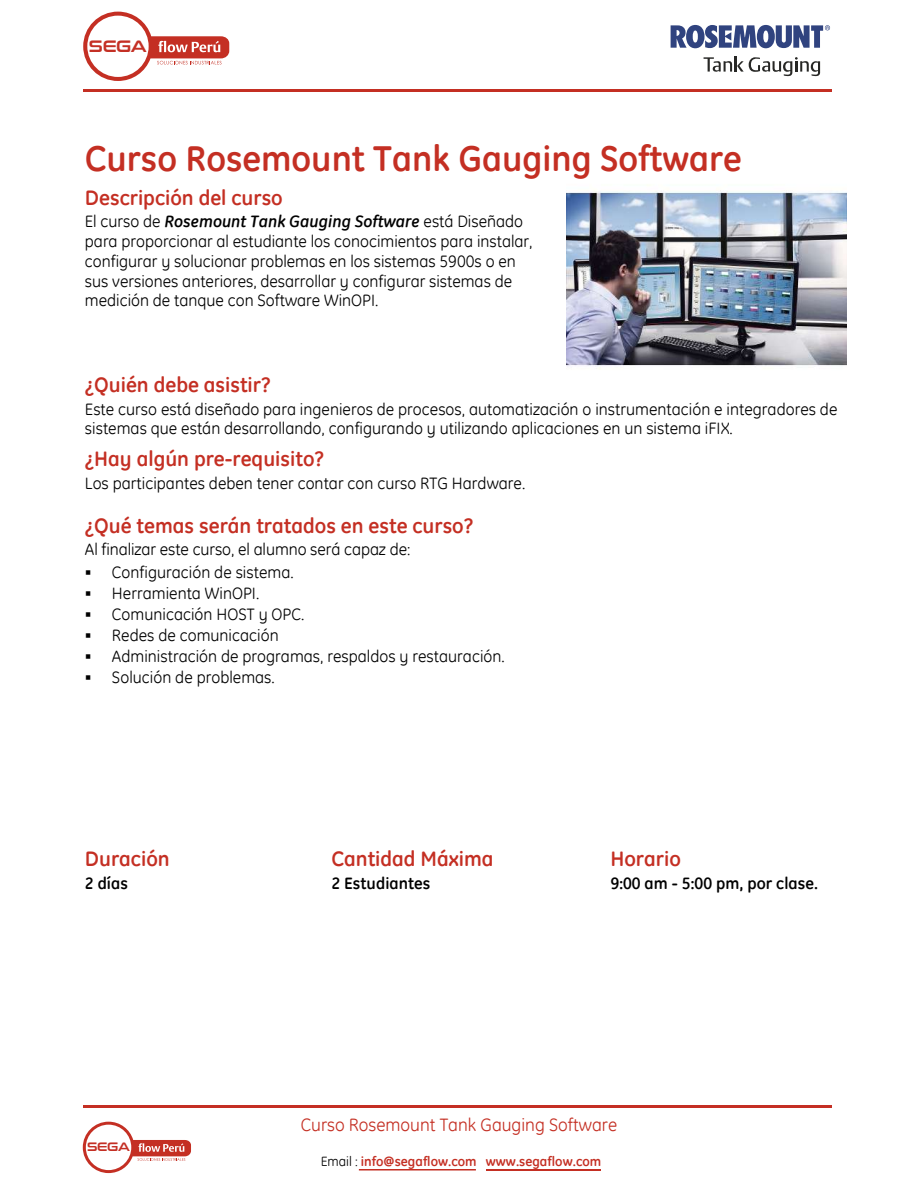
<style>
.page{position:relative;width:918px;height:1188px;background:#fff}
.page>*{position:absolute;margin:0;border:0;box-sizing:border-box;transform-origin:0 0}
.t1{font:700 36px "GE Inspira";color:#c42f23}
.t2{font:700 21px "GE Inspira";color:#c42f23}
.t3{font:18px "GE Inspira";color:#c42f23}
.t4{font:16.5px/19.8px "GE Inspira";color:#000}
.t5{font:700 16.5px "GE Inspira";letter-spacing:.005em;color:#000}
.t6{font:16.35px "Conthrax Sb";color:#c43025}
.t7{font:700 13.5px "GE Inspira";color:#c42f23}
.t8{font:12.15px "Conthrax Sb";color:#c43025}
.s1{font-weight:700;font-style:italic}
.s2{font-weight:400;color:#000}
</style>
<div class="page">
<hr style="left:83px;top:1106px;width:749px;height:2px;background:#c42f23">
<hr style="left:486px;top:1169px;width:115px;height:1px;background:#c42f23">
<hr style="left:359px;top:1169px;width:117px;height:2px;background:#c42f23">
<svg style="left:83px;top:1122px;width:108px;height:51px"></svg>
<img style="left:566px;top:185px;width:281px;height:184px">
<hr style="left:83px;top:90px;width:749px;height:2px;background:#c42f23">
<svg style="left:83px;top:12px;width:146px;height:69px"></svg>
<svg style="left:671px;top:25px;width:159px;height:23px"></svg>
<svg style="left:704px;top:56px;width:116px;height:20px"></svg>
<p class="t6" style="left:89px;top:33px;width:59px">SEGA</p>
<h1 class="t1" style="left:85px;top:136px;width:658px">Curso Rosemount Tank Gauging Software</h1>
<p class="t2" style="left:85px;top:184px;width:199px">Descripción del curso</p>
<p class="t4" style="left:85px;top:211px;width:449px">El curso de <span class="s1">Rosemount Tank Gauging Software</span> está Diseñado para proporcionar al estudiante los conocimientos para instalar, configurar y solucionar problemas en los sistemas 5900s o en sus versiones anteriores, desarrollar y configurar sistemas de medición de tanque con Software WinOPI.</p>
<p class="t2" style="left:85px;top:371px;width:187px">¿Quién debe asistir?</p>
<p class="t4" style="left:85px;top:399px;width:754px">Este curso está diseñado para ingenieros de procesos, automatización o instrumentación e integradores de sistemas que están desarrollando, configurando y utilizando aplicaciones en un sistema iFIX.</p>
<p class="t2" style="left:85px;top:445px;width:240px">¿Hay algún pre-requisito?</p>
<p class="t4" style="left:85px;top:473px;width:442px">Los participantes deben tener contar con curso RTG Hardware.</p>
<p class="t2" style="left:85px;top:512px;width:390px">¿Qué temas serán tratados en este curso?</p>
<p class="t4" style="left:85px;top:539px;width:327px">Al finalizar este curso, el alumno será capaz de:</p>
<p class="t4" style="left:85px;top:562px;width:210px">▪ Configuración de sistema.</p>
<p class="t4" style="left:85px;top:583px;width:176px">▪ Herramienta WinOPI.</p>
<p class="t4" style="left:85px;top:604px;width:221px">▪ Comunicación HOST y OPC.</p>
<p class="t4" style="left:85px;top:625px;width:195px">▪ Redes de comunicación</p>
<p class="t4" style="left:85px;top:646px;width:421px">▪ Administración de programas, respaldos y restauración.</p>
<p class="t4" style="left:85px;top:667px;width:191px">▪ Solución de problemas.</p>
<p class="t2" style="left:85px;top:845px;width:86px">Duración</p>
<p class="t2" style="left:331px;top:845px;width:164px">Cantidad Máxima</p>
<p class="t2" style="left:610px;top:845px;width:72px">Horario</p>
<p class="t5" style="left:85px;top:872px;width:45px">2 días</p>
<p class="t5" style="left:331px;top:872px;width:101px">2 Estudiantes</p>
<p class="t5" style="left:610px;top:872px;width:209px">9:00 am - 5:00 pm, por clase.</p>
<p class="t8" style="left:87px;top:1138px;width:44px">SEGA</p>
<p class="t3" style="left:301px;top:1113px;width:318px">Curso Rosemount Tank Gauging Software</p>
<p class="t7" style="left:321px;top:1152px;width:282px"><span class="s2">Email :</span> info@segaflow.com www.segaflow.com</p>
</div>
